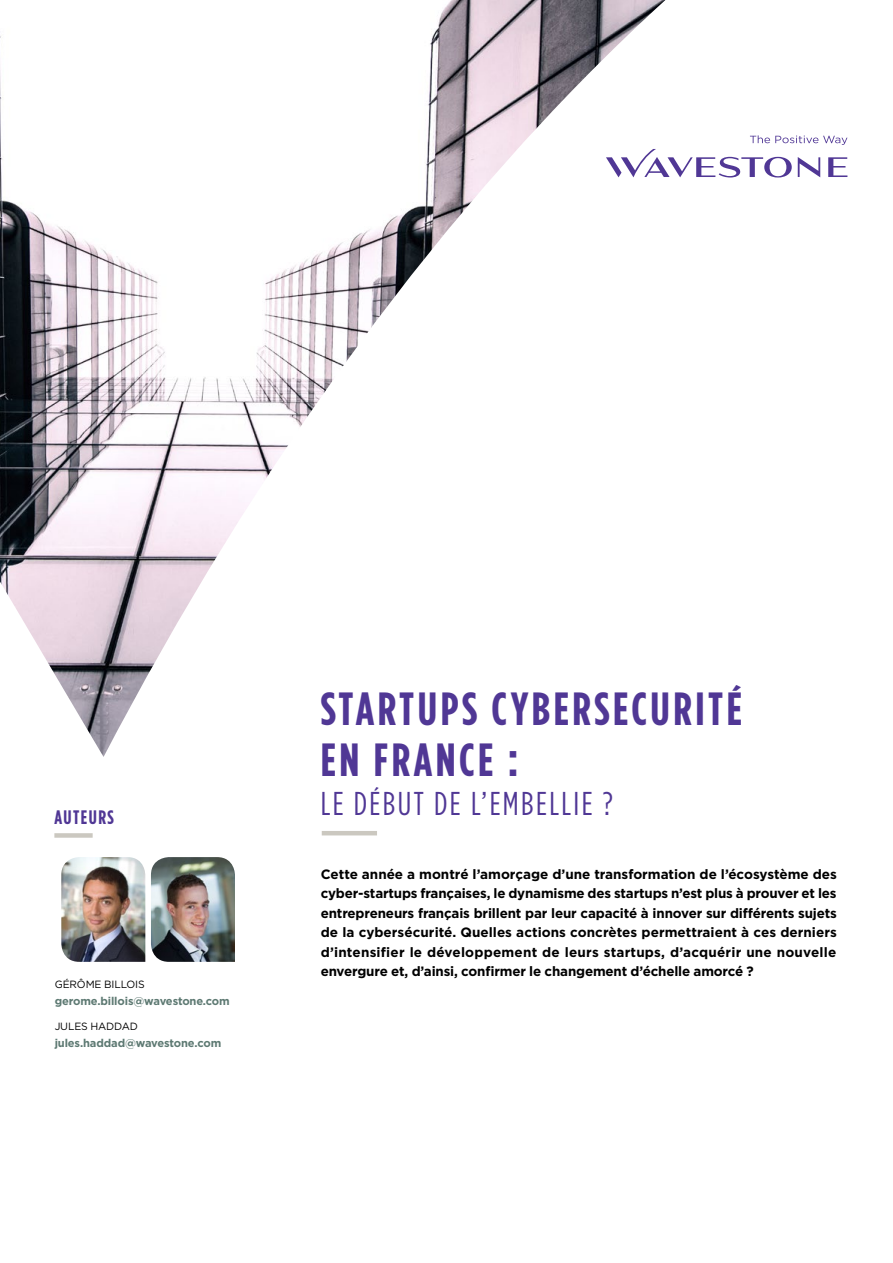
<style>
.page{position:relative;width:893px;height:1263px;background:#fff}
.page>*{position:absolute;margin:0;border:0;box-sizing:border-box;transform-origin:0 0}
.t1{font:700 46.5px/50.6px "Gotham Condensed";letter-spacing:.075em;color:#503795}
.t2{font:33px "Gotham Condensed";letter-spacing:.075em;color:#503795}
.t3{font:700 19.5px "Gotham Condensed";letter-spacing:.075em;color:#503795}
.t4{font:700 13.5px/19.5px "Gotham";letter-spacing:-.01em;color:#000;text-align:justify}
.t5{font:700 11.25px "Gotham";letter-spacing:-.01em;color:#5d7972}
.t6{font:10.5px "Gotham";letter-spacing:-.01em;color:#000}
</style>
<div class="page">
<img style="left:0;top:0;width:665px;height:757px">
<hr style="left:322px;top:831px;width:55px;height:4px;background:#cbc8c0">
<div style="left:54px;top:833px;width:39px;height:5px;background:#cbc8c0"></div>
<img style="left:151px;top:857px;width:84px;height:105px">
<img style="left:61px;top:857px;width:84px;height:105px">
<svg style="left:606px;top:135px;width:241px;height:43px"></svg>
<h3 class="t3" style="left:54px;top:805px;width:61px">AUTEURS</h3>
<p class="t6" style="left:55px;top:977px;width:92px">GÉRÔME BILLOIS</p>
<p class="t5" style="left:55px;top:993px;width:177px">gerome.billois@wavestone.com</p>
<p class="t6" style="left:55px;top:1020px;width:85px">JULES HADDAD</p>
<p class="t5" style="left:55px;top:1035px;width:168px">jules.haddad@wavestone.com</p>
<h1 class="t1" style="left:321px;top:683px;width:423px">STARTUPS CYBERSECURITÉ<br>EN FRANCE :</h1>
<h2 class="t2" style="left:321px;top:785px;width:294px">LE DÉBUT DE L’EMBELLIE ?</h2>
<p class="t4" style="left:321px;top:864px;width:518px">Cette année a montré l’amorçage d’une transformation de l’écosystème des cyber-startups françaises, le dynamisme des startups n’est plus à prouver et les entrepreneurs français brillent par leur capacité à innover sur différents sujets de la cybersécurité. Quelles actions concrètes permettraient à ces derniers d’intensifier le développement de leurs startups, d’acquérir une nouvelle envergure et, d’ainsi, confirmer le changement d’échelle amorcé ?</p>
</div>
